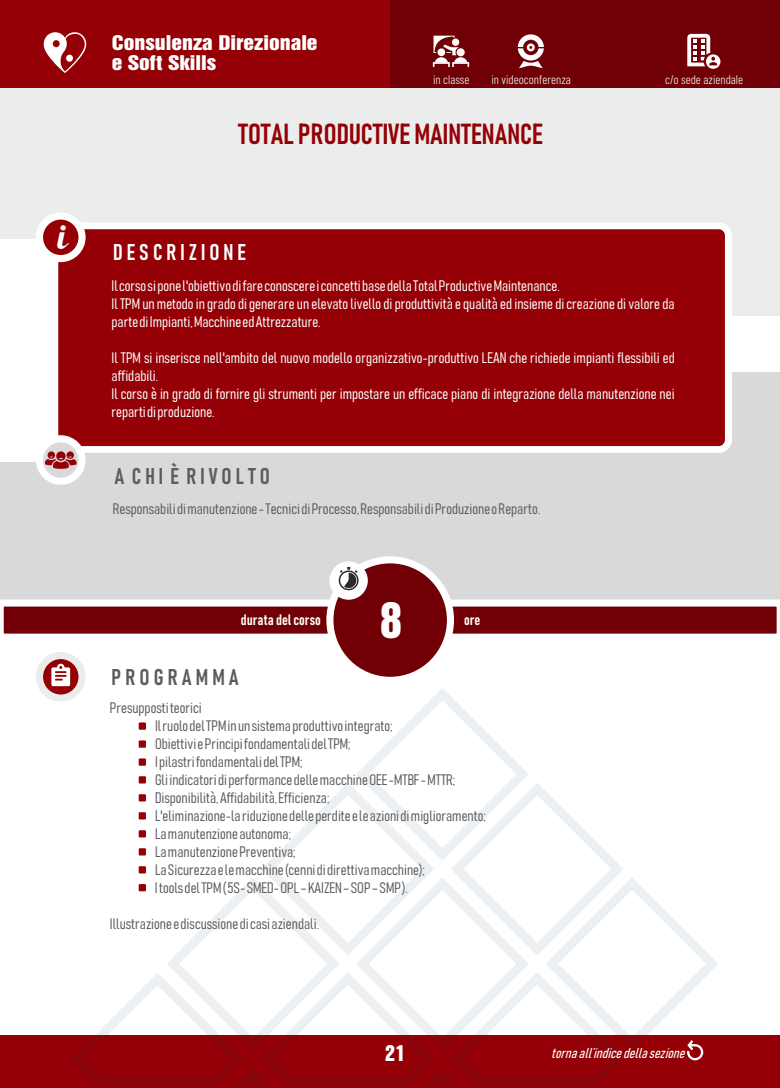
<style>
.page{position:relative;width:780px;height:1088px;background:#fff}
.page>*{position:absolute;margin:0;border:0;box-sizing:border-box;transform-origin:0 0}
.t1{font:45px "Swiss 921 BT Regular A";color:#fff}
.t2{font:33.5px "Lobster 1.3";color:#fff}
.t3{font:28.62px "Bahnschrift";color:#940005}
.t4{font:22.5px "Bahnschrift";letter-spacing:.18em;color:#5c5c5c}
.t5{font:22.5px "Bahnschrift";letter-spacing:.18em;color:#fff}
.t6{font:20px "Swiss 921 BT Regular A";color:#fff}
.t7{font:18.38px/20.4px "Swiss 921 BT Regular A";color:#fff;scale:1.19 1}
.t8{font:15px/18px "Bahnschrift";color:#5c5c5c}
.t9{font:15px/18px "Bahnschrift";color:#fff}
.t10{font:italic 14.25px "Bahnschrift";color:#fff}
.t11{font:300 12.5px "Barlow Condensed";color:#fff}
</style>
<div class="page">
<div style="left:0;top:373px;width:780px;height:257px;background:#d9d9d9"></div>
<svg style="left:0;top:599px;width:780px;height:35px;background:#913b3f"></svg>
<div style="left:0;top:88px;width:780px;height:228px;background:#ebeded"></div>
<div style="left:0;top:239px;width:53px;height:222px;background:#fff"></div>
<div style="left:0;top:0;width:779px;height:88px;background:#940005"></div>
<div style="left:390px;top:0;width:389px;height:88px;background:#700005"></div>
<div style="left:0;top:1035px;width:779px;height:53px;background:#940005"></div>
<svg style="left:356px;top:688px;width:173px;height:172px"></svg>
<svg style="left:444px;top:776px;width:179px;height:179px"></svg>
<svg style="left:356px;top:871px;width:179px;height:95px"></svg>
<svg style="left:262px;top:776px;width:179px;height:186px"></svg>
<svg style="left:539px;top:871px;width:179px;height:183px"></svg>
<svg style="left:167px;top:871px;width:179px;height:95px"></svg>
<svg style="left:96px;top:966px;width:534px;height:88px"></svg>
<div style="left:51px;top:222px;width:680px;height:231px;background:#940005;border:7px solid #fff;border-radius:10px"></div>
<svg style="left:36px;top:212px;width:50px;height:50px"></svg>
<svg style="left:36px;top:435px;width:50px;height:50px"></svg>
<svg style="left:45px;top:450px;width:31px;height:19px"></svg>
<svg style="left:433px;top:36px;width:36px;height:31px"></svg>
<svg style="left:517px;top:34px;width:27px;height:34px"></svg>
<svg style="left:36px;top:652px;width:50px;height:49px"></svg>
<svg style="left:51px;top:663px;width:19px;height:23px"></svg>
<div style="left:326px;top:556px;width:128px;height:128px;background:#700005;border:7px solid #fff;border-radius:50%"></div>
<div style="left:329px;top:561px;width:39px;height:39px;background:#fff;border-radius:50%"></div>
<svg style="left:339px;top:567px;width:19px;height:23px"></svg>
<svg style="left:687px;top:33px;width:33px;height:36px"></svg>
<svg style="left:44px;top:32px;width:42px;height:41px"></svg>
<div style="left:66px;top:55px;width:7px;height:7px;background:#fff;border-radius:50%"></div>
<div style="left:139px;top:722px;width:7px;height:8px;background:#940005"></div>
<div style="left:139px;top:740px;width:7px;height:8px;background:#940005"></div>
<div style="left:139px;top:812px;width:7px;height:7px;background:#940005"></div>
<div style="left:139px;top:794px;width:7px;height:7px;background:#940005"></div>
<div style="left:139px;top:776px;width:7px;height:7px;background:#940005"></div>
<div style="left:139px;top:866px;width:7px;height:7px;background:#940005"></div>
<div style="left:139px;top:758px;width:7px;height:8px;background:#940005"></div>
<div style="left:139px;top:848px;width:7px;height:7px;background:#940005"></div>
<div style="left:139px;top:830px;width:7px;height:7px;background:#940005"></div>
<div style="left:139px;top:884px;width:7px;height:7px;background:#940005"></div>
<svg style="left:687px;top:1040px;width:16px;height:20px"></svg>
<h2 class="t2" style="left:58px;top:224px;width:10px">i</h2>
<p class="t7" style="left:112px;top:35px;width:174px">Consulenza Direzionale e Soft Skills</p>
<p class="t11" style="left:433px;top:72px;width:38px">in classe</p>
<p class="t11" style="left:491px;top:72px;width:81px">in videoconferenza</p>
<p class="t11" style="left:665px;top:72px;width:79px">c/o sede aziendale</p>
<h3 class="t3" style="left:238px;top:121px;width:306px">TOTAL PRODUCTIVE MAINTENANCE</h3>
<h3 class="t5" style="left:113px;top:242px;width:135px">DESCRIZIONE</h3>
<p class="t9" style="left:112px;top:278px;width:564px">Il corso si pone l'obiettivo di fare conoscere i concetti base della Total Productive Maintenance.<br>Il TPM un metodo in grado di generare un elevato livello di produttività e qualità ed insieme di creazione di valore da parte di Impianti, Macchine ed Attrezzature.</p>
<p class="t9" style="left:112px;top:350px;width:564px">Il TPM si inserisce nell'ambito del nuovo modello organizzativo-produttivo LEAN che richiede impianti flessibili ed affidabili.<br>Il corso è in grado di fornire gli strumenti per impostare un efficace piano di integrazione della manutenzione nei reparti di produzione.</p>
<h3 class="t4" style="left:115px;top:466px;width:157px">A CHI È RIVOLTO</h3>
<p class="t8" style="left:113px;top:500px;width:429px">Responsabili di manutenzione - Tecnici di Processo, Responsabili di Produzione o Reparto.</p>
<h1 class="t1" style="left:380px;top:604px;width:24px">8</h1>
<p class="t9" style="left:241px;top:612px;width:81px">durata del corso</p>
<p class="t9" style="left:464px;top:612px;width:18px">ore</p>
<h3 class="t4" style="left:112px;top:667px;width:129px">PROGRAMMA</h3>
<p class="t8" style="left:155px;top:700px;width:332px;text-indent:-45px">Presupposti teorici<br>Il ruolo del TPM in un sistema produttivo integrato;<br>Obiettivi e Principi fondamentali del TPM;<br>I pilastri fondamentali del TPM;<br>Gli indicatori di performance delle macchine OEE -MTBF - MTTR; Disponibilità, Affidabilità, Efficienza;<br>L'eliminazione-la riduzione delle perdite e le azioni di miglioramento; La manutenzione autonoma;<br>La manutenzione Preventiva;<br>La Sicurezza e le macchine (cenni di direttiva macchine);<br>I tools del TPM ( 5S- SMED- OPL – KAIZEN – SOP – SMP ).</p>
<p class="t8" style="left:110px;top:916px;width:210px">Illustrazione e discussione di casi aziendali.</p>
<h3 class="t6" style="left:385px;top:1045px;width:21px">21</h3>
<p class="t10" style="left:551px;top:1047px;width:138px">tornaall’indicedellasezione</p>
</div>
